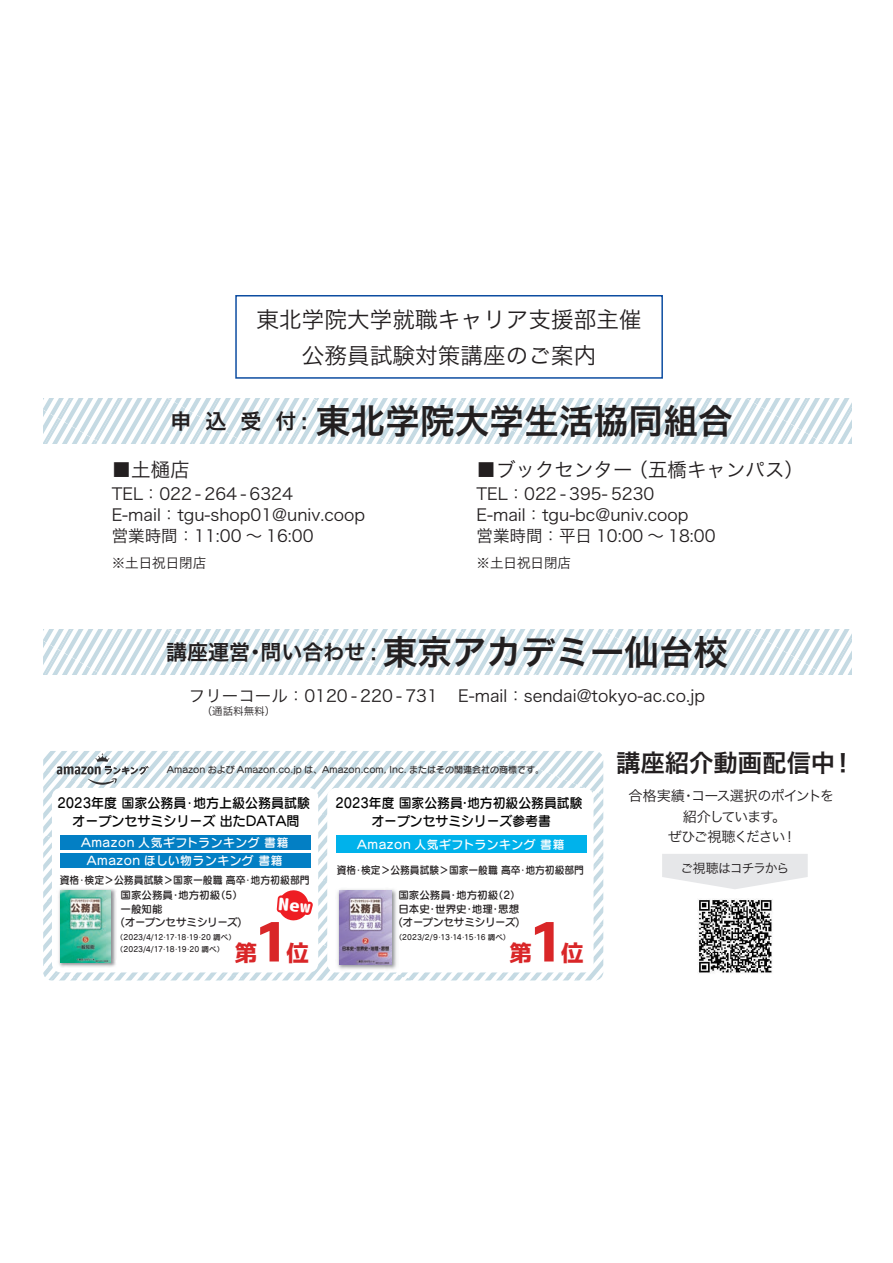
<style>
.page{position:relative;width:893px;height:1263px;background:#fff}
.page>*{position:absolute;margin:0;border:0;box-sizing:border-box;transform-origin:0 0}
.t1{font:700 56.7px "Murecho";color:#d92628}
.t2{font:34.5px "Hira Kaku Pro N W6";letter-spacing:.005em;color:#231f20}
.t3{font:24.3px "Hira Kaku Pro N W6";color:#231f20}
.t4{font:22.5px/36px "Hira Kaku Pro N W3";letter-spacing:.005em;color:#231f20;text-align:center}
.t5{font:700 22.5px "Murecho";color:#d92628}
.t6{font:21px "Hira Kaku Pro N W6";color:#231f20}
.t7{font:19.5px "Hira Kaku Pro N W3";color:#231f20}
.t8{font:16.5px/21px "Hira Kaku Pro N W3";color:#231f20}
.t9{font:14.1px/20.2px "Hira Kaku Pro N W3";letter-spacing:-.08em;color:#231f20;text-align:center}
.t10{font:13.5px/18px "Seurat Pro N DB";color:#030303;text-align:center;scale:.96 1}
.t11{font:13.5px/18px "Seurat Pro N DB";color:#030303;text-align:center;scale:.95 1}
.t12{font:13.5px "Hira Kaku Pro N W3";color:#231f20}
.t13{font:12.9px "Hira Kaku Pro N W3";letter-spacing:-.085em;color:#231f20}
.t14{font:11.85px "Seurat Pro N DB";letter-spacing:.05em;color:#fff}
.t15{font:10.5px/13.5px "Seurat Pro N DB";color:#231f20}
.t16{font:10.5px "Seurat Pro N DB";color:#231f20;scale:.94 1}
.t17{font:10.5px "Seurat Pro N DB";color:#231f20;scale:.93 1}
.t18{font:10.5px "Hira Kaku Pro N W3";color:#231f20}
.t19{font:9px "Seurat Pro N DB";color:#312f30}
.t20{font:7.5px/11.6px "Seurat Pro N DB";color:#231f20}
.t21{font:7.5px "Seurat Pro N DB";letter-spacing:-.02em;color:#231f20}
.s1{font-size:21px}
.s2{font-size:34.5px}
</style>
<div class="page">
<svg style="left:43px;top:398px;width:808px;height:45px"></svg>
<div style="left:235px;top:295px;width:428px;height:84px;border:2px solid #0d4da1"></div>
<svg style="left:43px;top:629px;width:808px;height:45px"></svg>
<svg style="left:662px;top:854px;width:146px;height:35px"></svg>
<img style="left:698px;top:898px;width:75px;height:75px">
<svg style="left:43px;top:751px;width:560px;height:229px"></svg>
<div style="left:52px;top:788px;width:266px;height:184px;background:#fff;border-radius:9px"></div>
<div style="left:327px;top:788px;width:266px;height:184px;background:#fff;border-radius:9px"></div>
<div style="left:60px;top:835px;width:250px;height:15px;background:#037fc4"></div>
<img style="left:58px;top:889px;width:58px;height:78px">
<img style="left:60px;top:890px;width:51px;height:72px">
<svg style="left:57px;top:753px;width:92px;height:32px"></svg>
<div style="left:336px;top:835px;width:250px;height:18px;background:#00b2eb"></div>
<img style="left:336px;top:889px;width:63px;height:84px">
<img style="left:339px;top:891px;width:52px;height:73px">
<div style="left:60px;top:853px;width:250px;height:15px;background:#037fc4"></div>
<svg style="left:274px;top:629px;width:41px;height:352px"></svg>
<h3 class="t4" style="left:256px;top:299px;width:387px">東北学院大学就職キャリア支援部主催公務員試験対策講座のご案内</h3>
<h2 class="t2" style="left:170px;top:390px;width:564px"><span class="s1">申 込 受 付 :</span> 東北学院大学生活協同組合</h2>
<p class="t7" style="left:112px;top:453px;width:79px">■土樋店</p>
<p class="t8" style="left:112px;top:482px;width:255px">TEL：022 - 264 - 6324<br>E-mail：tgu-shop01@univ.coop営業時間：11:00 ～ 16:00</p>
<p class="t12" style="left:112px;top:551px;width:96px">※土日祝日閉店</p>
<p class="t7" style="left:476px;top:453px;width:329px">■ブックセンター（五橋キャンパス）</p>
<p class="t8" style="left:476px;top:482px;width:241px">TEL：022 - 395- 5230<br>E-mail：tgu-bc@univ.coop<br>営業時間：平日 10:00 ～ 18:00</p>
<p class="t12" style="left:476px;top:551px;width:96px">※土日祝日閉店</p>
<p class="t6" style="left:166px;top:633px;width:563px">講座運営･問い合わせ : <span class="s2">東京アカデミー仙台校</span></p>
<p class="t8" style="left:189px;top:684px;width:518px">フリーコール：0120 - 220 - 731　 E-mail：sendai@tokyo-ac.co.jp</p>
<p class="t18" style="left:202px;top:701px;width:75px">（通話料無料）</p>
<p class="t19" style="left:167px;top:764px;width:379px">Amazon および Amazon.co.jp は、Amazon.com, Inc. またはその関連会社の商標です。</p>
<p class="t10" style="left:57px;top:794px;width:265px">2023年度 国家公務員･地方上級公務員試験オープンセサミシリーズ 出たDATA問</p>
<p class="t14" style="left:81px;top:835px;width:209px">Amazon 人気ギフトランキング 書籍</p>
<p class="t16" style="left:60px;top:873px;width:267px">資格･検定＞公務員試験＞国家一般職 高卒･地方初級部門</p>
<p class="t11" style="left:336px;top:794px;width:261px">2023年度 国家公務員·地方初級公務員試験オープンセサミシリーズ参考書</p>
<p class="t17" style="left:337px;top:863px;width:267px">資格･検定＞公務員試験＞国家一般職 高卒･地方初級部門</p>
<p class="t14" style="left:357px;top:836px;width:209px">Amazon 人気ギフトランキング 書籍</p>
<p class="t14" style="left:87px;top:852px;width:198px">Amazon ほしい物ランキング 書籍</p>
<p class="t15" style="left:121px;top:888px;width:124px">国家公務員・地方初級（5）一般知能<br>(オープンセサミシリーズ)</p>
<p class="t15" style="left:398px;top:888px;width:124px">国家公務員・地方初級（2）日本史・世界史・地理・思想(オープンセサミシリーズ)</p>
<p class="t20" style="left:116px;top:931px;width:121px">（2023/4/12･17･18･19･20 調べ）（2023/4/17･18･19･20 調べ）</p>
<h1 class="t1" style="left:257px;top:906px;width:31px">1</h1>
<h1 class="t1" style="left:532px;top:906px;width:31px">1</h1>
<p class="t21" style="left:395px;top:932px;width:117px">（2023/2/9･13･14･15･16 調べ）</p>
<h3 class="t5" style="left:235px;top:939px;width:24px">第</h3>
<h3 class="t5" style="left:509px;top:939px;width:24px">第</h3>
<h3 class="t5" style="left:287px;top:939px;width:24px">位</h3>
<h3 class="t5" style="left:561px;top:939px;width:24px">位</h3>
<h3 class="t3" style="left:616px;top:741px;width:241px">講座紹介動画配信中！</h3>
<p class="t9" style="left:628px;top:785px;width:207px">合格実績・コース選択のポイントを紹介しています。<br>ぜひご視聴ください！</p>
<p class="t13" style="left:681px;top:857px;width:110px">ご視聴はコチラから</p>
</div>
